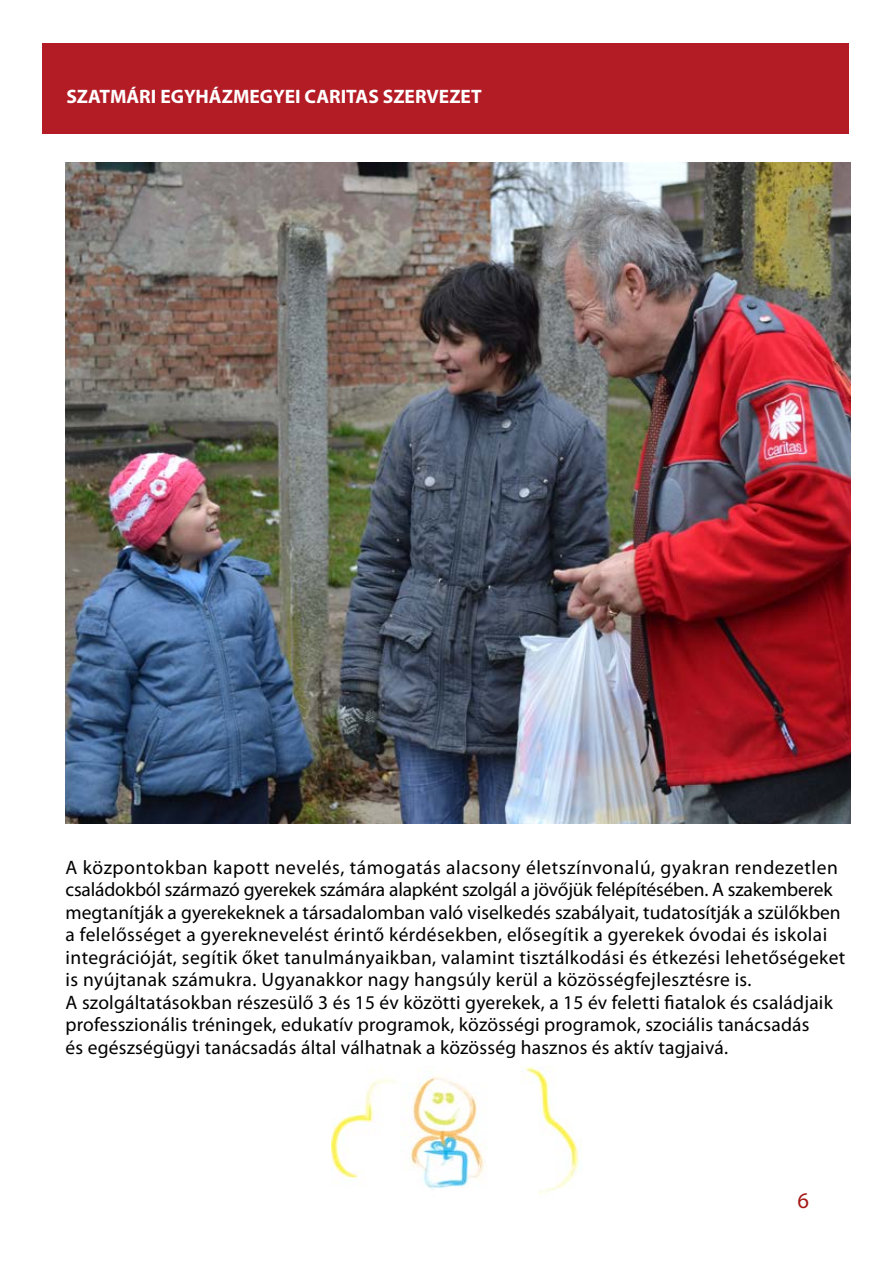
<style>
.page{position:relative;width:893px;height:1263px;background:#fff}
.page>*{position:absolute;margin:0;border:0;box-sizing:border-box;transform-origin:0 0}
.t1{font:22.5px "Myriad Pro";color:#a51916}
.t2{font:19.5px/22.5px "Myriad Pro";letter-spacing:.01em;color:#000}
.t3{font:700 19.5px "Myriad Pro";color:#fff}
</style>
<div class="page">
<div style="left:42px;top:43px;width:807px;height:91px;background:#b31c25"></div>
<img style="left:332px;top:1067px;width:247px;height:127px">
<img style="left:66px;top:162px;width:784px;height:662px">
<p class="t3" style="left:66px;top:83px;width:417px">SZATMÁRI EGYHÁZMEGYEI CARITAS SZERVEZET</p>
<p class="t2" style="left:66px;top:855px;width:781px">A központokban kapott nevelés, támogatás alacsony életszínvonalú, gyakran rendezetlen családokból származó gyerekek számára alapként szolgál a jövőjük felépítésében. A szakemberek megtanítják a gyerekeknek a társadalomban való viselkedés szabályait, tudatosítják a szülőkben a felelősséget a gyereknevelést érintő kérdésekben, elősegítik a gyerekek óvodai és iskolai integrációját, segítik őket tanulmányaikban, valamint tisztálkodási és étkezési lehetőségeket is nyújtanak számukra. Ugyanakkor nagy hangsúly kerül a közösségfejlesztésre is.<br>A szolgáltatásokban részesülő 3 és 15 év közötti gyerekek, a 15 év feletti fiatalok és családjaik professzionális tréningek, edukatív programok, közösségi programok, szociális tanácsadás<br>és egészségügyi tanácsadás által válhatnak a közösség hasznos és aktív tagjaivá.</p>
<p class="t1" style="left:797px;top:1186px;width:13px">6</p>
</div>
